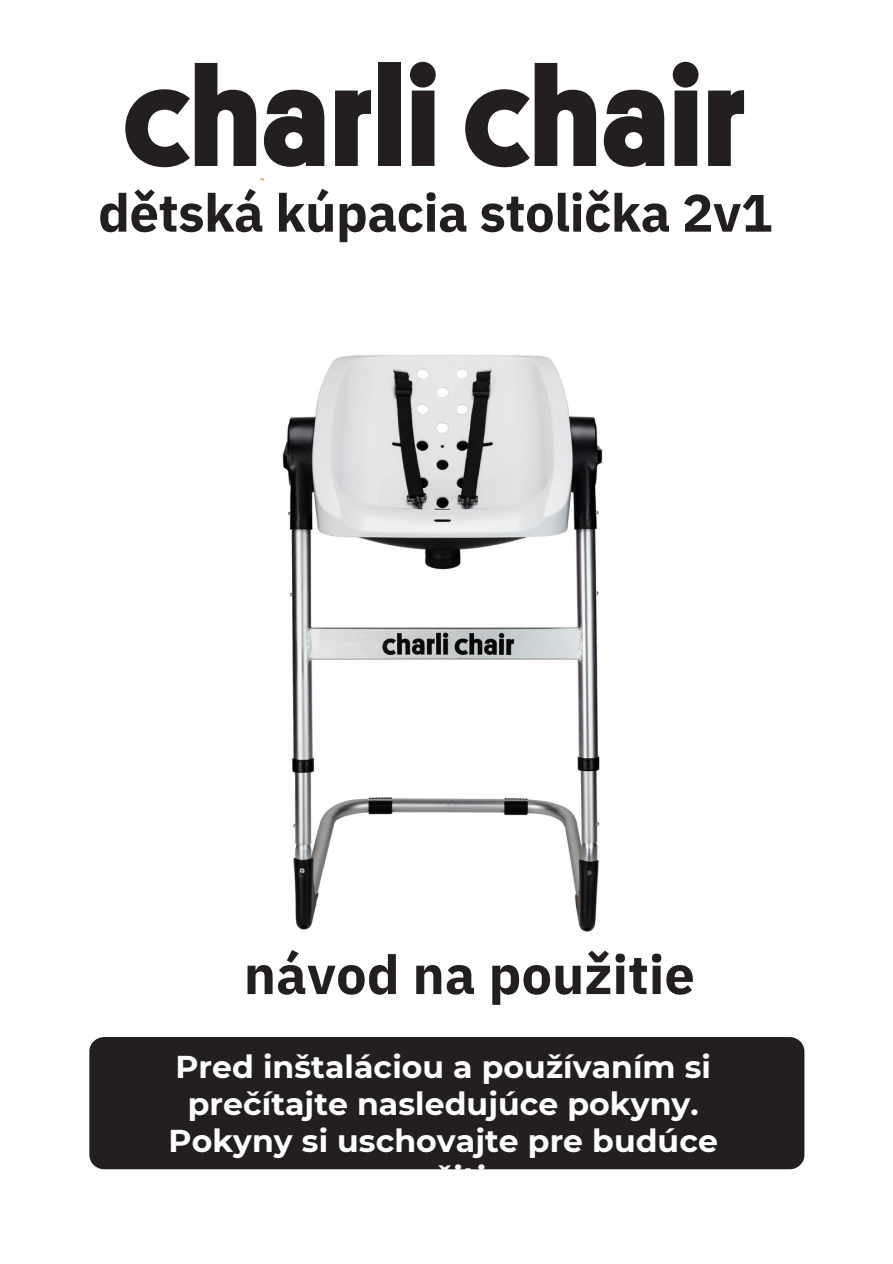
<style>
.page{position:relative;width:893px;height:1264px;background:#fff}
.page>*{position:absolute;margin:0;border:0;box-sizing:border-box;transform-origin:0 0}
.t1{font:700 54px "IBM Plex Sans";color:#231f20}
.t2{font:700 52.5px "IBM Plex Sans";letter-spacing:-.01em;color:#231f20}
.t3{font:700 31.5px/37.2px "Montserrat";color:#fff;text-align:center}
</style>
<div class="page">
<svg style="left:125px;top:63px;width:131px;height:104px"></svg>
<svg style="left:264px;top:90px;width:60px;height:77px"></svg>
<svg style="left:335px;top:90px;width:36px;height:76px"></svg>
<div style="left:378px;top:63px;width:23px;height:103px;background:#231f20"></div>
<svg style="left:410px;top:62px;width:25px;height:104px;background:#423f3f"></svg>
<div style="left:89px;top:1037px;width:715px;height:132px;background:#231f20;border-radius:15px"></div>
<svg style="left:465px;top:63px;width:131px;height:104px"></svg>
<svg style="left:603px;top:90px;width:61px;height:77px"></svg>
<svg style="left:672px;top:62px;width:26px;height:104px;background:#494647"></svg>
<svg style="left:708px;top:90px;width:36px;height:76px"></svg>
<img style="left:282px;top:354px;width:321px;height:578px">
<p class="t2" style="left:98px;top:178px;width:675px">dětská kúpacia stolička 2v1</p>
<p class="t1" style="left:244px;top:938px;width:452px">návod na použitie</p>
<p class="t3" style="left:168px;top:1047px;width:551px">Pred inštaláciou a používaním si prečítajte nasledujúce pokyny.<br>Pokyny si uschovajte pre budúce</p>
</div>
